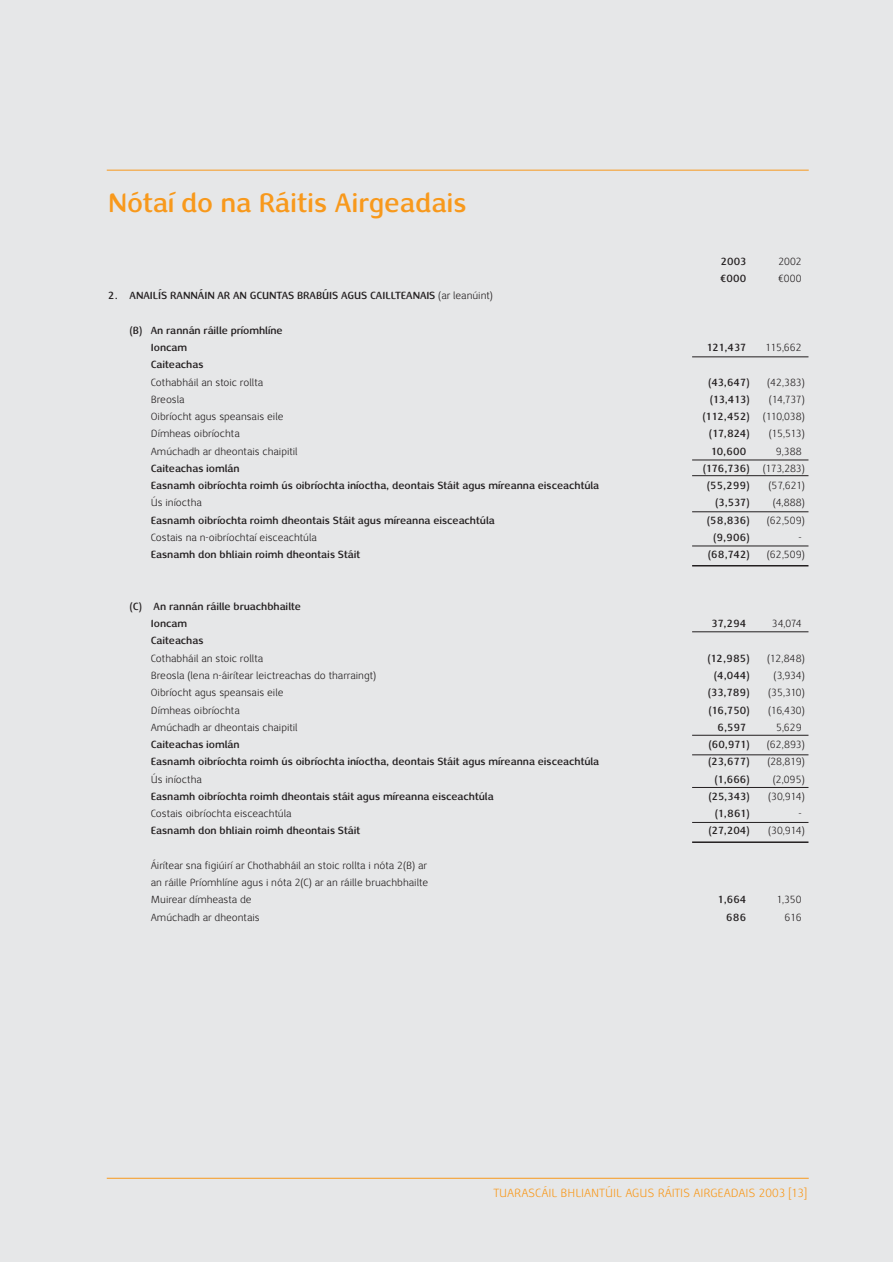
<style>
.page{position:relative;width:893px;height:1262px;background:#fff}
.page>*{position:absolute;margin:0;border:0;box-sizing:border-box;transform-origin:0 0}
.t1{font:700 27px "Nexus Sans";color:#f8991c}
.t2{font:12px "Nexus Sans";color:#f8991c}
.t3{font:700 10.5px/17.2px "Nexus Sans";color:#231f20}
.t4{font:10.5px/17.2px "Nexus Sans";color:#231f20;text-align:justify}
.s1{font-weight:400}
</style>
<div class="page">
<div style="left:0;top:0;width:892px;height:1261px;background:#e6e7e8"></div>
<hr style="left:107px;top:1177px;width:701px;height:1px;background:#f8991c">
<hr style="left:107px;top:170px;width:701px;height:1px;background:#f8991c">
<hr style="left:692px;top:545px;width:116px;height:1px;background:#231f20">
<hr style="left:692px;top:735px;width:116px;height:1px;background:#231f20">
<hr style="left:692px;top:754px;width:116px;height:1px;background:#231f20">
<hr style="left:692px;top:787px;width:116px;height:1px;background:#231f20">
<hr style="left:692px;top:511px;width:116px;height:1px;background:#231f20">
<hr style="left:692px;top:459px;width:116px;height:1px;background:#231f20">
<hr style="left:692px;top:475px;width:116px;height:1px;background:#231f20">
<hr style="left:692px;top:356px;width:116px;height:1px;background:#231f20">
<hr style="left:692px;top:565px;width:116px;height:1px;background:#231f20">
<hr style="left:692px;top:822px;width:116px;height:1px;background:#231f20">
<hr style="left:692px;top:841px;width:116px;height:2px;background:#231f20">
<hr style="left:692px;top:631px;width:116px;height:1px;background:#231f20">
<h1 class="t1" style="left:108px;top:192px;width:360px">Nótaí do na Ráitis Airgeadais</h1>
<p class="t3" style="left:108px;top:288px;width:386px">2. ANAILÍS RANNÁIN AR AN GCUNTAS BRABÚIS AGUS CAILLTEANAIS <span class="s1">(ar leanúint)</span></p>
<p class="t3" style="left:151px;top:323px;width:133px;text-indent:-21px">(B) An rannán ráille príomhlíne<br>Ioncam</p>
<p class="t3" style="left:720px;top:254px;width:27px">2003</p>
<p class="t4" style="left:778px;top:254px;width:25px">2002</p>
<p class="t3" style="left:720px;top:271px;width:28px">€000</p>
<p class="t4" style="left:778px;top:271px;width:25px">€000</p>
<p class="t3" style="left:706px;top:340px;width:41px">121,437</p>
<p class="t4" style="left:765px;top:340px;width:38px">115,662</p>
<p class="t3" style="left:151px;top:357px;width:54px">Caiteachas</p>
<p class="t4" style="left:151px;top:374px;width:114px">Cothabháil an stoic rollta</p>
<p class="t3" style="left:708px;top:374px;width:43px">(43,647)</p>
<p class="t4" style="left:767px;top:374px;width:39px">(42,383)</p>
<p class="t4" style="left:151px;top:392px;width:35px">Breosla</p>
<p class="t3" style="left:709px;top:392px;width:42px">(13,413)</p>
<p class="t4" style="left:769px;top:392px;width:37px">(14,737)</p>
<p class="t4" style="left:151px;top:409px;width:134px">Oibríocht agus speansais eile</p>
<p class="t3" style="left:702px;top:409px;width:49px">(112,452)</p>
<p class="t4" style="left:763px;top:409px;width:43px">(110,038)</p>
<p class="t4" style="left:151px;top:426px;width:90px">Dímheas oibríochta</p>
<p class="t3" style="left:709px;top:426px;width:42px">(17,824)</p>
<p class="t4" style="left:768px;top:426px;width:37px">(15,513)</p>
<p class="t4" style="left:151px;top:443px;width:148px">Amúchadh ar dheontais chaipitil</p>
<p class="t3" style="left:711px;top:443px;width:37px">10,600</p>
<p class="t4" style="left:775px;top:443px;width:27px">9,388</p>
<p class="t3" style="left:151px;top:461px;width:90px">Caiteachas iomlán</p>
<p class="t3" style="left:702px;top:461px;width:104px">(176,736) <span class="s1">(173,283)</span></p>
<p class="t3" style="left:151px;top:478px;width:450px">Easnamh oibríochta roimh ús oibríochta iníoctha, deontais Stáit agus míreanna eisceachtúla</p>
<p class="t3" style="left:707px;top:478px;width:44px">(55,299)</p>
<p class="t4" style="left:768px;top:478px;width:38px">(57,621)</p>
<p class="t4" style="left:151px;top:495px;width:53px">Ús iníoctha</p>
<p class="t3" style="left:715px;top:495px;width:36px">(3,537)</p>
<p class="t4" style="left:772px;top:495px;width:34px">(4,888)</p>
<p class="t3" style="left:151px;top:512px;width:345px">Easnamh oibríochta roimh dheontais Stáit agus míreanna eisceachtúla</p>
<p class="t3" style="left:707px;top:512px;width:44px">(58,836)</p>
<p class="t4" style="left:766px;top:512px;width:39px">(62,509)</p>
<p class="t4" style="left:151px;top:530px;width:168px">Costais na n-oibríochtaí eisceachtúla</p>
<p class="t3" style="left:713px;top:530px;width:38px">(9,906)</p>
<p class="t4" style="left:798px;top:530px;width:5px">-</p>
<p class="t3" style="left:151px;top:547px;width:211px">Easnamh don bhliain roimh dheontais Stáit</p>
<p class="t3" style="left:708px;top:547px;width:43px">(68,742)</p>
<p class="t4" style="left:766px;top:547px;width:39px">(62,509)</p>
<p class="t3" style="left:151px;top:599px;width:151px;text-indent:-21px">(C) An rannán ráille bruachbhailte<br>Ioncam</p>
<p class="t3" style="left:711px;top:616px;width:36px">37,294</p>
<p class="t4" style="left:771px;top:616px;width:31px">34,074</p>
<p class="t3" style="left:151px;top:633px;width:54px">Caiteachas</p>
<p class="t4" style="left:151px;top:650px;width:114px">Cothabháil an stoic rollta</p>
<p class="t3" style="left:707px;top:650px;width:44px">(12,985)</p>
<p class="t4" style="left:767px;top:650px;width:39px">(12,848)</p>
<p class="t4" style="left:151px;top:668px;width:227px">Breosla (lena n-áirítear leictreachas do tharraingt)</p>
<p class="t3" style="left:713px;top:668px;width:37px">(4,044)</p>
<p class="t4" style="left:773px;top:668px;width:33px">(3,934)</p>
<p class="t4" style="left:151px;top:685px;width:134px">Oibríocht agus speansais eile</p>
<p class="t3" style="left:708px;top:685px;width:43px">(33,789)</p>
<p class="t4" style="left:768px;top:685px;width:38px">(35,310)</p>
<p class="t4" style="left:151px;top:702px;width:90px">Dímheas oibríochta</p>
<p class="t3" style="left:708px;top:702px;width:43px">(16,750)</p>
<p class="t4" style="left:768px;top:702px;width:38px">(16,430)</p>
<p class="t4" style="left:151px;top:719px;width:148px">Amúchadh ar dheontais chaipitil</p>
<p class="t3" style="left:717px;top:719px;width:30px">6,597</p>
<p class="t4" style="left:776px;top:719px;width:27px">5,629</p>
<p class="t3" style="left:151px;top:737px;width:90px">Caiteachas iomlán</p>
<p class="t3" style="left:708px;top:737px;width:43px">(60,971)</p>
<p class="t4" style="left:766px;top:737px;width:39px">(62,893)</p>
<p class="t3" style="left:151px;top:754px;width:450px">Easnamh oibríochta roimh ús oibríochta iníoctha, deontais Stáit agus míreanna eisceachtúla</p>
<p class="t3" style="left:708px;top:754px;width:43px">(23,677)</p>
<p class="t4" style="left:767px;top:754px;width:39px">(28,819)</p>
<p class="t4" style="left:151px;top:771px;width:53px">Ús iníoctha</p>
<p class="t3" style="left:714px;top:771px;width:37px">(1,666)</p>
<p class="t4" style="left:772px;top:771px;width:34px">(2,095)</p>
<p class="t3" style="left:151px;top:788px;width:344px">Easnamh oibríochta roimh dheontais stáit agus míreanna eisceachtúla</p>
<p class="t3" style="left:708px;top:788px;width:43px">(25,343)</p>
<p class="t4" style="left:768px;top:788px;width:38px">(30,914)</p>
<p class="t4" style="left:151px;top:806px;width:142px">Costais oibríochta eisceachtúla</p>
<p class="t3" style="left:714px;top:806px;width:36px">(1,861)</p>
<p class="t4" style="left:798px;top:806px;width:5px">-</p>
<p class="t3" style="left:151px;top:823px;width:211px">Easnamh don bhliain roimh dheontais Stáit</p>
<p class="t3" style="left:708px;top:823px;width:43px">(27,204)</p>
<p class="t4" style="left:768px;top:823px;width:38px">(30,914)</p>
<p class="t4" style="left:151px;top:857px;width:279px">Áirítear sna figiúirí ar Chothabháil an stoic rollta i nóta 2(B) ar an ráille Príomhlíne agus i nóta 2(C) ar an ráille bruachbhailte Muirear dímheasta de</p>
<p class="t3" style="left:718px;top:892px;width:30px">1,664</p>
<p class="t4" style="left:776px;top:892px;width:26px">1,350</p>
<p class="t4" style="left:151px;top:909px;width:110px">Amúchadh ar dheontais</p>
<p class="t3" style="left:726px;top:909px;width:22px">686</p>
<p class="t4" style="left:784px;top:909px;width:19px">616</p>
<p class="t2" style="left:493px;top:1187px;width:315px">TUARASCÁIL BHLIANTÚIL AGUS RÁITIS AIRGEADAIS 2003 [13]</p>
</div>
